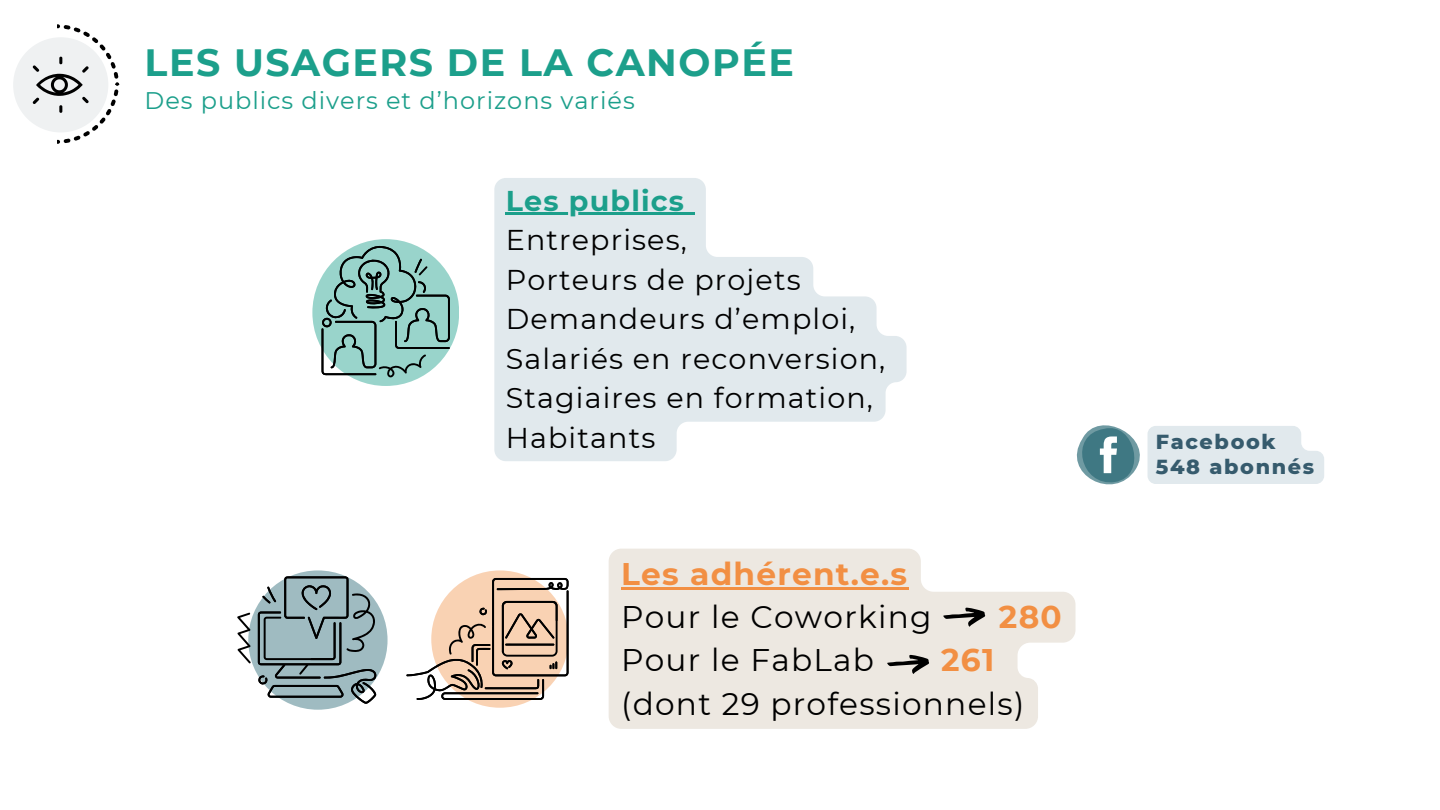
<style>
.page{position:relative;width:1440px;height:810px;background:#fff}
.page>*{position:absolute;margin:0;border:0;box-sizing:border-box;transform-origin:0 0}
.t1{font:700 38px "Montserrat";letter-spacing:.04em;color:#1c9f8b}
.t2{font:31.2px/43.1px "Montserrat";letter-spacing:.04em;color:#000}
.t3{font:700 31.2px/43.1px "Montserrat";letter-spacing:.04em;color:#f28f43}
.t4{font:28.6px/39.5px "Montserrat";letter-spacing:.04em;color:#000}
.t5{font:24px "Montserrat";letter-spacing:.04em;color:#1c9f8b}
.t6{font:800 20.7px/24.9px "Montserrat";letter-spacing:.08em;color:#365b6d}
.s1{font-weight:700;color:#1c9f8b}
.s2{font-weight:400;color:#000}
.s3{font-weight:700;color:#f28f43}
</style>
<div class="page">
<svg style="left:248px;top:570px;width:140px;height:140px"></svg>
<svg style="left:237px;top:576px;width:139px;height:128px"></svg>
<svg style="left:431px;top:570px;width:138px;height:138px"></svg>
<svg style="left:406px;top:578px;width:162px;height:122px"></svg>
<svg style="left:312px;top:239px;width:147px;height:147px;background:#9bd3cb"></svg>
<svg style="left:322px;top:246px;width:128px;height:132px;background:#8ab7b0"></svg>
<svg style="left:609px;top:549px;width:467px;height:180px;background:#efebe5"></svg>
<hr style="left:621px;top:587px;width:287px;height:3px;background:#f28f43">
<svg style="left:943px;top:607px;width:42px;height:20px"></svg>
<svg style="left:887px;top:655px;width:42px;height:19px"></svg>
<svg style="left:494px;top:178px;width:413px;height:283px;fill:#e1e9ed"></svg>
<hr style="left:506px;top:212px;width:179px;height:3px;background:#1c9f8b">
<svg style="left:685px;top:212px;width:9px;height:3px"></svg>
<div style="left:13px;top:37px;width:95px;height:95px;background:#eff1f2;border-radius:50%"></div>
<svg style="left:33px;top:24px;width:86px;height:120px"></svg>
<svg style="left:1076px;top:425px;width:248px;height:60px"></svg>
<p class="t1" style="left:145px;top:39px;width:651px">LES USAGERS DE LA CANOPÉE</p>
<h1 class="t5" style="left:145px;top:86px;width:492px">Des publics divers et d’horizons variés</h1>
<p class="t4" style="left:506px;top:181px;width:381px"><span class="s1">Les publics<br></span>Entreprises,<br>Porteurs de projets<br>Demandeurs d’emploi,<br>Salariés en reconversion,<br>Stagiaires en formation,<br>Habitants</p>
<p class="t3" style="left:621px;top:552px;width:312px">Les adhérent.e.s<br><span class="s2">Pour le Coworking</span></p>
<p class="t3" style="left:999px;top:596px;width:64px">280</p>
<p class="t2" style="left:621px;top:639px;width:254px">Pour le FabLab</p>
<p class="t2" style="left:621px;top:639px;width:405px;text-indent:320px"><span class="s3">261 </span>(dont 29 professionnels)</p>
<p class="t6" style="left:1156px;top:429px;width:160px">Facebook<br>548 abonnés</p>
</div>
